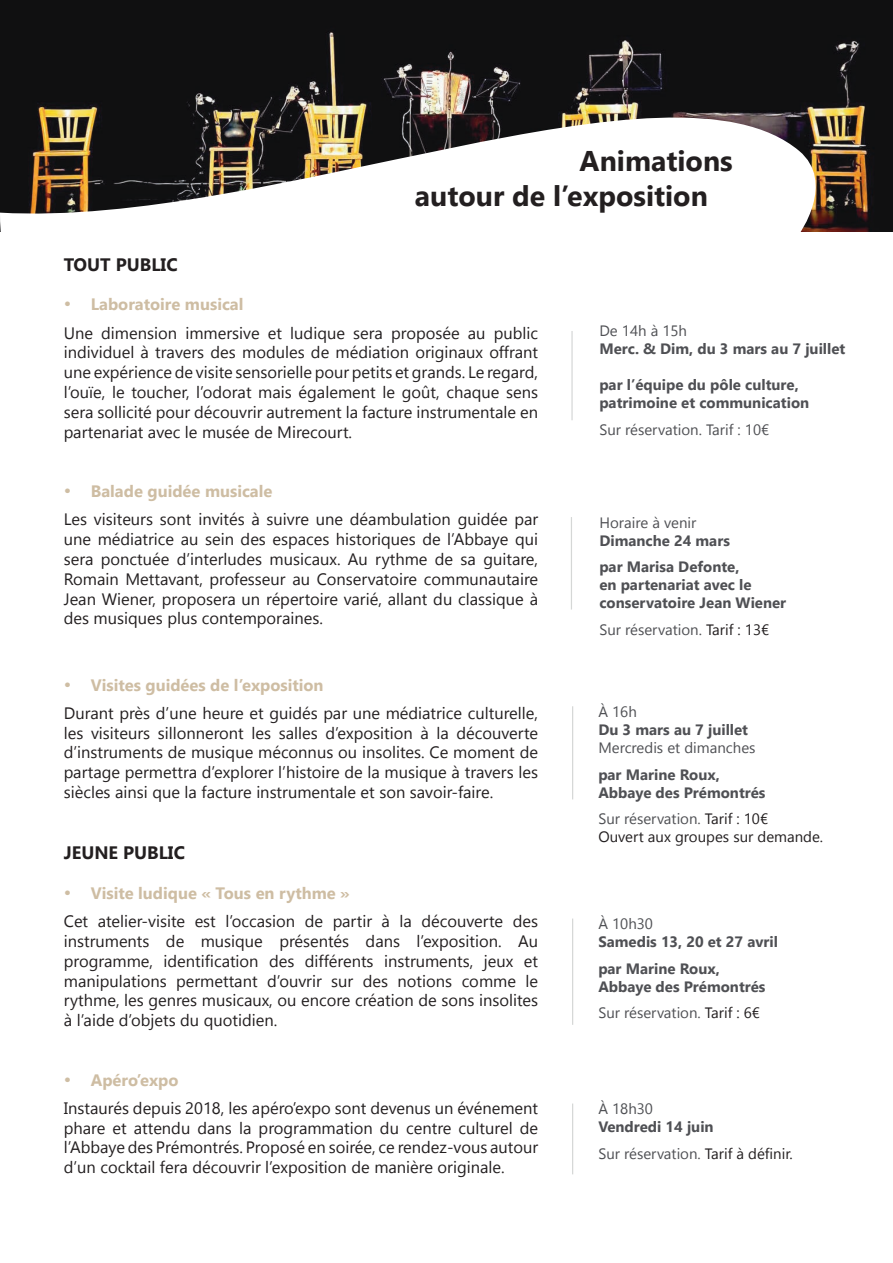
<style>
.page{position:relative;width:893px;height:1263px;background:#fff}
.page>*{position:absolute;margin:0;border:0;box-sizing:border-box;transform-origin:0 0}
.t1{font:700 28.5px/35.2px "Gadugi";color:#231f20}
.t2{font:700 18px "Gadugi";color:#231f20}
.t3{font:16.5px/19.8px "Gadugi";color:#231f20}
.t4{font:700 15px/18px "Gadugi";color:#4f5054}
.t5{font:15px/26.5px "Gadugi";color:#4f5054}
.t6{font:15px/18px "Gadugi";color:#231f20}
.s1{color:#cebda3}
.s2{font-weight:700;color:#cebda3}
.s3{color:#231f20}
.s4{color:#4f5054}
.s5{font-weight:400}
.s6{font-weight:400;color:#231f20}
.s7{font-weight:700}
</style>
<div class="page">
<div style="left:0;top:0;width:893px;height:231px;background:#101011"></div>
<svg style="left:0;top:45px;width:836px;height:187px"></svg>
<hr style="left:571px;top:331px;width:2px;height:89px;background:#d5d7d6">
<hr style="left:571px;top:517px;width:1px;height:92px;background:#d5d7d6">
<hr style="left:572px;top:706px;width:1px;height:93px;background:#d5d7d6">
<hr style="left:572px;top:918px;width:1px;height:107px;background:#d5d7d6">
<hr style="left:572px;top:1103px;width:1px;height:71px;background:#d5d7d6">
<h1 class="t1" style="left:415px;top:143px;width:320px;text-indent:165px">Animations autour de l’exposition</h1>
<p class="t2" style="left:64px;top:254px;width:115px">TOUT PUBLIC</p>
<p class="t3" style="left:64px;top:290px;width:476px;line-height:28.3px"><span class="s1">•</span> <span class="s2">Laboratoire musical<br></span>Une dimension immersive et ludique sera proposée au public</p>
<p class="t3" style="left:64px;top:343px;width:476px;text-align:justify">individuel à travers des modules de médiation originaux offrant une expérience de visite sensorielle pour petits et grands. Le regard, l’ouïe, le toucher, l’odorat mais également le goût, chaque sens sera sollicité pour découvrir autrement la facture instrumentale en partenariat avec le musée de Mirecourt.</p>
<p class="t3" style="left:64px;top:477px;width:476px;line-height:28.3px"><span class="s1">•</span> <span class="s2">Balade guidée musicale<br></span>Les visiteurs sont invités à suivre une déambulation guidée par</p>
<p class="t3" style="left:64px;top:529px;width:476px;text-align:justify">une médiatrice au sein des espaces historiques de l’Abbaye qui sera ponctuée d’interludes musicaux. Au rythme de sa guitare, Romain Mettavant, professeur au Conservatoire communautaire Jean Wiener, proposera un répertoire varié, allant du classique à des musiques plus contemporaines.</p>
<p class="t3" style="left:64px;top:670px;width:476px;line-height:28.3px"><span class="s1">•</span> <span class="s2">Visites guidées de l’exposition<br></span>Durant près d’une heure et guidés par une médiatrice culturelle,</p>
<p class="t3" style="left:64px;top:723px;width:476px;text-align:justify">les visiteurs sillonneront les salles d’exposition à la découverte d’instruments de musique méconnus ou insolites. Ce moment de partage permettra d’explorer l’histoire de la musique à travers les siècles ainsi que la facture instrumentale et son savoir-faire.</p>
<p class="t2" style="left:64px;top:842px;width:123px">JEUNE PUBLIC</p>
<p class="t3" style="left:64px;top:879px;width:476px;line-height:28.3px"><span class="s1">•</span> <span class="s2">Visite ludique « Tous en rythme »<br></span>Cet atelier-visite est l’occasion de partir à la découverte des</p>
<p class="t3" style="left:64px;top:931px;width:476px;text-align:justify">instruments de musique présentés dans l’exposition. Au programme, identification des différents instruments, jeux et manipulations permettant d’ouvrir sur des notions comme le rythme, les genres musicaux, ou encore création de sons insolites à l’aide d’objets du quotidien.</p>
<p class="t3" style="left:64px;top:1065px;width:476px;line-height:28.3px"><span class="s1">•</span> <span class="s2">Apéro’expo<br></span>Instaurés depuis 2018, les apéro’expo sont devenus un événement</p>
<p class="t3" style="left:64px;top:1118px;width:476px;text-align:justify">phare et attendu dans la programmation du centre culturel de l’Abbaye des Prémontrés. Proposé en soirée, ce rendez-vous autour d’un cocktail fera découvrir l’exposition de manière originale.</p>
<p class="t5" style="left:599px;top:318px;width:89px">De 14h à 15h</p>
<p class="t4" style="left:599px;top:340px;width:247px">Merc. &amp; Dim, du 3 mars au 7 juillet</p>
<p class="t4" style="left:599px;top:376px;width:211px">par l’équipe du pôle culture, patrimoine et communication</p>
<p class="t5" style="left:599px;top:416px;width:171px">Sur réservation. Tarif : 10€</p>
<p class="t5" style="left:599px;top:509px;width:98px">Horaire à venir</p>
<p class="t4" style="left:599px;top:527px;width:141px;line-height:26.5px">Dimanche 24 mars par Marisa Defonte,</p>
<p class="t4" style="left:599px;top:576px;width:188px">en partenariat avec le conservatoire Jean Wiener</p>
<p class="t5" style="left:599px;top:616px;width:171px">Sur réservation. <span class="s3">Tarif : 13€</span></p>
<p class="t5" style="left:598px;top:698px;width:40px">À 16h</p>
<p class="t4" style="left:598px;top:721px;width:151px">Du 3 mars au 7 juillet</p>
<p class="t5" style="left:598px;top:734px;width:159px">Mercredis et dimanches</p>
<p class="t4" style="left:598px;top:765px;width:169px">par Marine Roux,<br>Abbaye des Prémontrés</p>
<p class="t6" style="left:598px;top:810px;width:226px"><span class="s4">Sur réservation.</span> Tarif : 10€<br>Ouvert aux groupes sur demande.</p>
<p class="t5" style="left:598px;top:911px;width:56px">À 10h30</p>
<p class="t4" style="left:598px;top:929px;width:181px;line-height:26.5px">Samedis 13, 20 et 27 avril par Marine Roux,</p>
<p class="t4" style="left:598px;top:973px;width:169px;line-height:26.5px">Abbaye des Prémontrés<br><span class="s5">Sur réservation.</span> <span class="s6">Tarif : 6€</span></p>
<p class="t5" style="left:598px;top:1096px;width:56px">À 18h30</p>
<p class="t5" style="left:598px;top:1114px;width:196px"><span class="s7">Vendredi 14 juin<br></span>Sur réservation. <span class="s3">Tarif à définir.</span></p>
</div>
